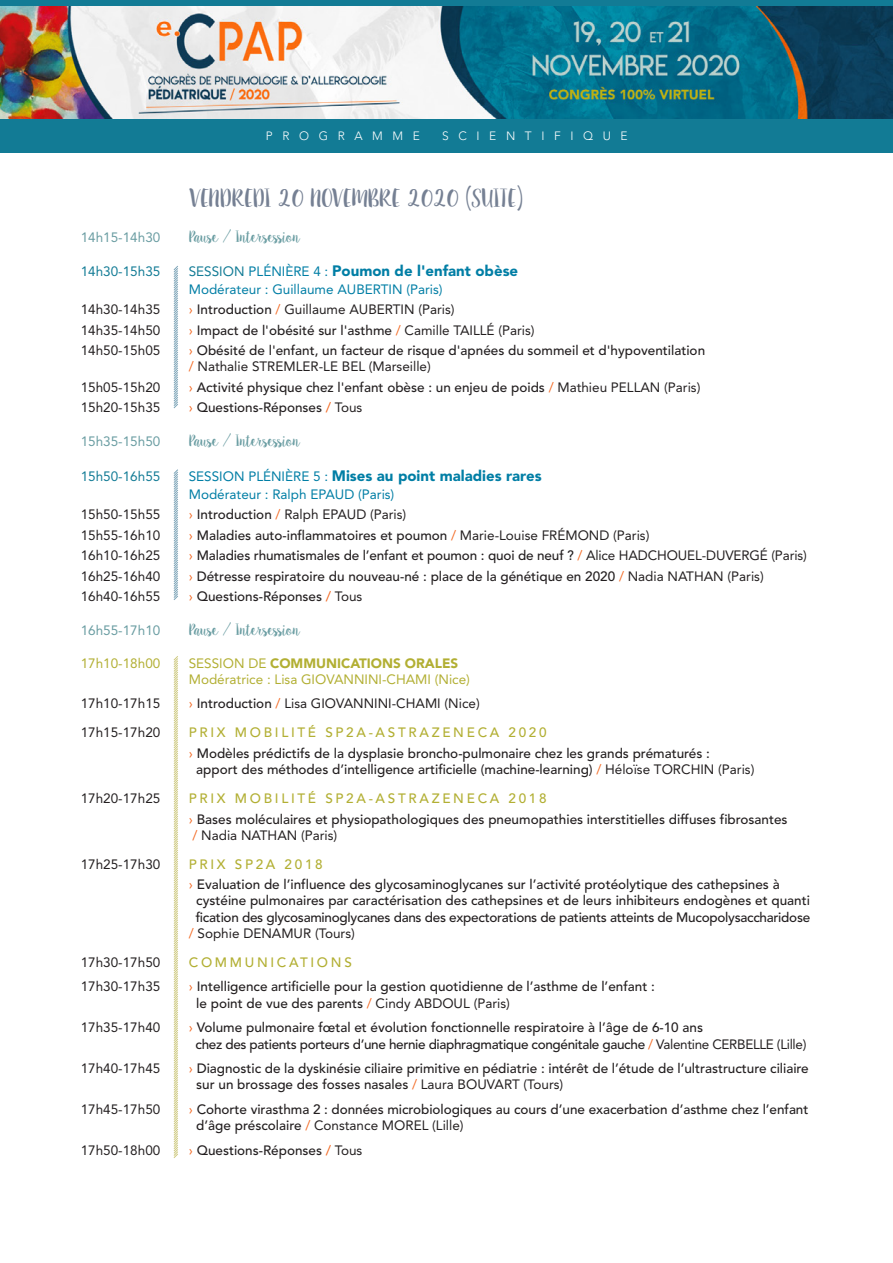
<style>
.page{position:relative;width:893px;height:1263px;background:#fff}
.page>*{position:absolute;margin:0;border:0;box-sizing:border-box;transform-origin:0 0}
.t1{font:24px "Sweet Pea";color:#758093}
.t2{font:900 15px "Avenir LT Std";color:#007ea5}
.t3{font:15px "Sweet Pea";letter-spacing:-.08em;color:#6a9da2}
.t4{font:500 13.5px/16.2px "Avenir LT Std";color:#231f20}
.t5{font:13.5px "Avenir LT Std";color:#231f20}
.t6{font:500 13.5px "Avenir LT Std";letter-spacing:-.025em;color:#231f20}
.t7{font:500 13.5px "Avenir LT Std";letter-spacing:.2em;color:#b2af33}
.t8{font:13.5px "Avenir LT Std";color:#007ea5}
.t9{font:13.5px "Avenir LT Std";color:#b2af33}
.t10{font:13.5px "Avenir LT Std";color:#6a9da2}
.t11{font:900 13.5px "Avenir LT Std";color:#b2af33}
.t12{font:13.5px "Avenir LT Std";color:#127b95}
.t13{font:300 12px "Avenir LT Std";letter-spacing:.8em;color:#fff}
.s1{font-weight:400;font-size:13.5px;color:#127b95}
.s2{font-weight:400;font-size:13.5px}
.s3{color:#f36a24}
.s4{font-weight:500}
.s5{font-weight:400;color:#f36a24}
.s6{font-weight:400}
</style>
<div class="page">
<div style="left:0;top:0;width:893px;height:152px;background:#127b95"></div>
<img style="left:0;top:7px;width:893px;height:111px">
<svg style="left:173px;top:266px;width:5px;height:143px"></svg>
<svg style="left:173px;top:469px;width:5px;height:131px"></svg>
<svg style="left:173px;top:656px;width:5px;height:502px;background:#e6e4c0"></svg>
<p class="t13" style="left:266px;top:129px;width:155px">PROGRAMME</p>
<p class="t13" style="left:442px;top:129px;width:187px">SCIENTIFIQUE</p>
<p class="t1" style="left:189px;top:185px;width:335px">VENDREDI 20 NOVEMBRE 2020 (SUITE)</p>
<p class="t10" style="left:81px;top:229px;width:81px">14h15-14h30</p>
<p class="t3" style="left:189px;top:228px;width:113px">Pause / Intersession</p>
<p class="t12" style="left:81px;top:263px;width:81px">14h30-15h35</p>
<p class="t2" style="left:189px;top:261px;width:331px"><span class="s1">SESSION</span> <span class="s2">PLÉNIÈRE 4 :</span> Poumon de l'enfant obèse</p>
<p class="t8" style="left:189px;top:281px;width:255px">Modérateur : Guillaume AUBERTIN (Paris)</p>
<p class="t5" style="left:81px;top:302px;width:81px">14h30-14h35</p>
<p class="t5" style="left:189px;top:302px;width:267px"><span class="s3">›</span> <span class="s4">Introduction</span> <span class="s3">/</span> Guillaume AUBERTIN (Paris)</p>
<p class="t5" style="left:81px;top:322px;width:81px">14h35-14h50</p>
<p class="t4" style="left:189px;top:322px;width:347px"><span class="s5">›</span> Impact de l'obésité sur l'asthme <span class="s5">/</span> <span class="s6">Camille TAILLÉ (Paris)</span></p>
<p class="t5" style="left:81px;top:343px;width:81px">14h50-15h05</p>
<p class="t4" style="left:189px;top:343px;width:518px"><span class="s5">›</span> Obésité de l'enfant, un facteur de risque d'apnées du sommeil et d'hypoventilation</p>
<p class="t5" style="left:189px;top:359px;width:244px"><span class="s3">/</span> Nathalie STREMLER-LE BEL (Marseille)</p>
<p class="t5" style="left:81px;top:379px;width:81px">15h05-15h20</p>
<p class="t4" style="left:189px;top:379px;width:513px"><span class="s5">›</span> Activité physique chez l'enfant obèse : un enjeu de poids <span class="s5">/</span> <span class="s6">Mathieu PELLAN (Paris)</span></p>
<p class="t5" style="left:81px;top:400px;width:81px">15h20-15h35</p>
<p class="t4" style="left:189px;top:400px;width:175px"><span class="s5">›</span> Questions-Réponses <span class="s3">/</span> <span class="s6">Tous</span></p>
<p class="t10" style="left:81px;top:434px;width:81px">15h35-15h50</p>
<p class="t3" style="left:189px;top:432px;width:113px">Pause / Intersession</p>
<p class="t12" style="left:81px;top:468px;width:81px">15h50-16h55</p>
<p class="t2" style="left:189px;top:466px;width:354px"><span class="s2">SESSION PLÉNIÈRE 5 :</span> Mises au point maladies rares</p>
<p class="t8" style="left:189px;top:486px;width:207px">Modérateur : Ralph EPAUD (Paris)</p>
<p class="t5" style="left:81px;top:507px;width:81px">15h50-15h55</p>
<p class="t5" style="left:189px;top:507px;width:219px"><span class="s3">›</span> <span class="s4">Introduction</span> <span class="s3">/</span> Ralph EPAUD (Paris)</p>
<p class="t5" style="left:81px;top:527px;width:81px">15h55-16h10</p>
<p class="t4" style="left:189px;top:527px;width:462px"><span class="s5">›</span> Maladies auto-inflammatoires et poumon <span class="s5">/</span> <span class="s6">Marie-Louise FRÉMOND (Paris)</span></p>
<p class="t5" style="left:81px;top:547px;width:81px">16h10-16h25</p>
<p class="t4" style="left:189px;top:548px;width:619px"><span class="s5">›</span> Maladies rhumatismales de l’enfant et poumon : quoi de neuf ? <span class="s5">/</span> <span class="s6">Alice HADCHOUEL-DUVERGÉ (Paris)</span></p>
<p class="t5" style="left:81px;top:568px;width:81px">16h25-16h40</p>
<p class="t4" style="left:189px;top:568px;width:576px"><span class="s5">›</span> Détresse respiratoire du nouveau-né : place de la génétique en 2020 <span class="s5">/</span> <span class="s6">Nadia NATHAN (Paris)</span></p>
<p class="t5" style="left:81px;top:588px;width:81px">16h40-16h55</p>
<p class="t4" style="left:189px;top:588px;width:175px"><span class="s5">›</span> Questions-Réponses <span class="s3">/</span> <span class="s6">Tous</span></p>
<p class="t10" style="left:81px;top:623px;width:81px">16h55-17h10</p>
<p class="t3" style="left:189px;top:621px;width:113px">Pause / Intersession</p>
<p class="t9" style="left:81px;top:655px;width:81px">17h10-18h00</p>
<p class="t11" style="left:189px;top:655px;width:271px"><span class="s6">SESSION DE</span> COMMUNICATIONS ORALES</p>
<p class="t9" style="left:189px;top:671px;width:283px">Modératrice : Lisa GIOVANNINI-CHAMI (Nice)</p>
<p class="t5" style="left:81px;top:696px;width:81px">17h10-17h15</p>
<p class="t5" style="left:189px;top:696px;width:292px"><span class="s3">›</span> <span class="s4">Introduction</span> <span class="s3">/</span> Lisa GIOVANNINI-CHAMI (Nice)</p>
<p class="t5" style="left:81px;top:725px;width:81px">17h15-17h20</p>
<p class="t7" style="left:189px;top:725px;width:359px">PRIX MOBILITÉ SP2A-ASTRAZENECA 2020</p>
<p class="t4" style="left:189px;top:745px;width:523px"><span class="s5">›</span> Modèles prédictifs de la dysplasie broncho-pulmonaire chez les grands prématurés :</p>
<p class="t4" style="left:196px;top:762px;width:560px">apport des méthodes d’intelligence artificielle (machine-learning) <span class="s5">/</span> <span class="s6">Héloïse TORCHIN (Paris)</span></p>
<p class="t5" style="left:81px;top:790px;width:81px">17h20-17h25</p>
<p class="t7" style="left:189px;top:790px;width:359px">PRIX MOBILITÉ SP2A-ASTRAZENECA 2018</p>
<p class="t4" style="left:189px;top:811px;width:600px"><span class="s5">›</span> Bases moléculaires et physiopathologiques des pneumopathies interstitielles diffuses fibrosantes</p>
<p class="t5" style="left:193px;top:827px;width:146px"><span class="s3">/</span> Nadia NATHAN (Paris)</p>
<p class="t5" style="left:81px;top:856px;width:81px">17h25-17h30</p>
<p class="t7" style="left:189px;top:856px;width:135px">PRIX SP2A 2018</p>
<p class="t4" style="left:196px;top:877px;width:616px;text-indent:-7px"><span class="s5">›</span> Evaluation de l’influence des glycosaminoglycanes sur l’activité protéolytique des cathepsines à cystéine pulmonaires par caractérisation des cathepsines et de leurs inhibiteurs endogènes et quanti fication des glycosaminoglycanes dans des expectorations de patients atteints de Mucopolysaccharidose</p>
<p class="t5" style="left:189px;top:925px;width:168px"><span class="s3">/</span> Sophie DENAMUR (Tours)</p>
<p class="t5" style="left:81px;top:954px;width:81px">17h30-17h50</p>
<p class="t7" style="left:189px;top:954px;width:165px">COMMUNICATIONS</p>
<p class="t5" style="left:81px;top:979px;width:81px">17h30-17h35</p>
<p class="t4" style="left:189px;top:979px;width:468px"><span class="s5">›</span> Intelligence artificielle pour la gestion quotidienne de l’asthme de l’enfant :</p>
<p class="t4" style="left:196px;top:995px;width:315px">le point de vue des parents <span class="s5">/</span> <span class="s6">Cindy ABDOUL (Paris)</span></p>
<p class="t5" style="left:81px;top:1020px;width:81px">17h35-17h40</p>
<p class="t4" style="left:189px;top:1020px;width:516px"><span class="s5">›</span> Volume pulmonaire fœtal et évolution fonctionnelle respiratoire à l’âge de 6-10 ans</p>
<p class="t6" style="left:196px;top:1036px;width:612px">chez des patients porteurs d’une hernie diaphragmatique congénitale gauche <span class="s5">/</span> <span class="s6">Valentine CERBELLE (Lille)</span></p>
<p class="t5" style="left:81px;top:1061px;width:81px">17h40-17h45</p>
<p class="t4" style="left:196px;top:1061px;width:614px;text-indent:-8px"><span class="s5">›</span> Diagnostic de la dyskinésie ciliaire primitive en pédiatrie : intérêt de l’étude de l’ultrastructure ciliaire sur un brossage des fosses nasales <span class="s5">/</span> <span class="s6">Laura BOUVART (Tours)</span></p>
<p class="t5" style="left:81px;top:1101px;width:81px">17h45-17h50</p>
<p class="t4" style="left:196px;top:1102px;width:614px;text-indent:-8px"><span class="s5">›</span> Cohorte virasthma 2 : données microbiologiques au cours d’une exacerbation d’asthme chez l’enfant d’âge préscolaire <span class="s5">/</span> <span class="s6">Constance MOREL (Lille)</span></p>
<p class="t5" style="left:81px;top:1142px;width:81px">17h50-18h00</p>
<p class="t4" style="left:189px;top:1142px;width:175px"><span class="s5">›</span> Questions-Réponses <span class="s3">/</span> <span class="s6">Tous</span></p>
</div>
